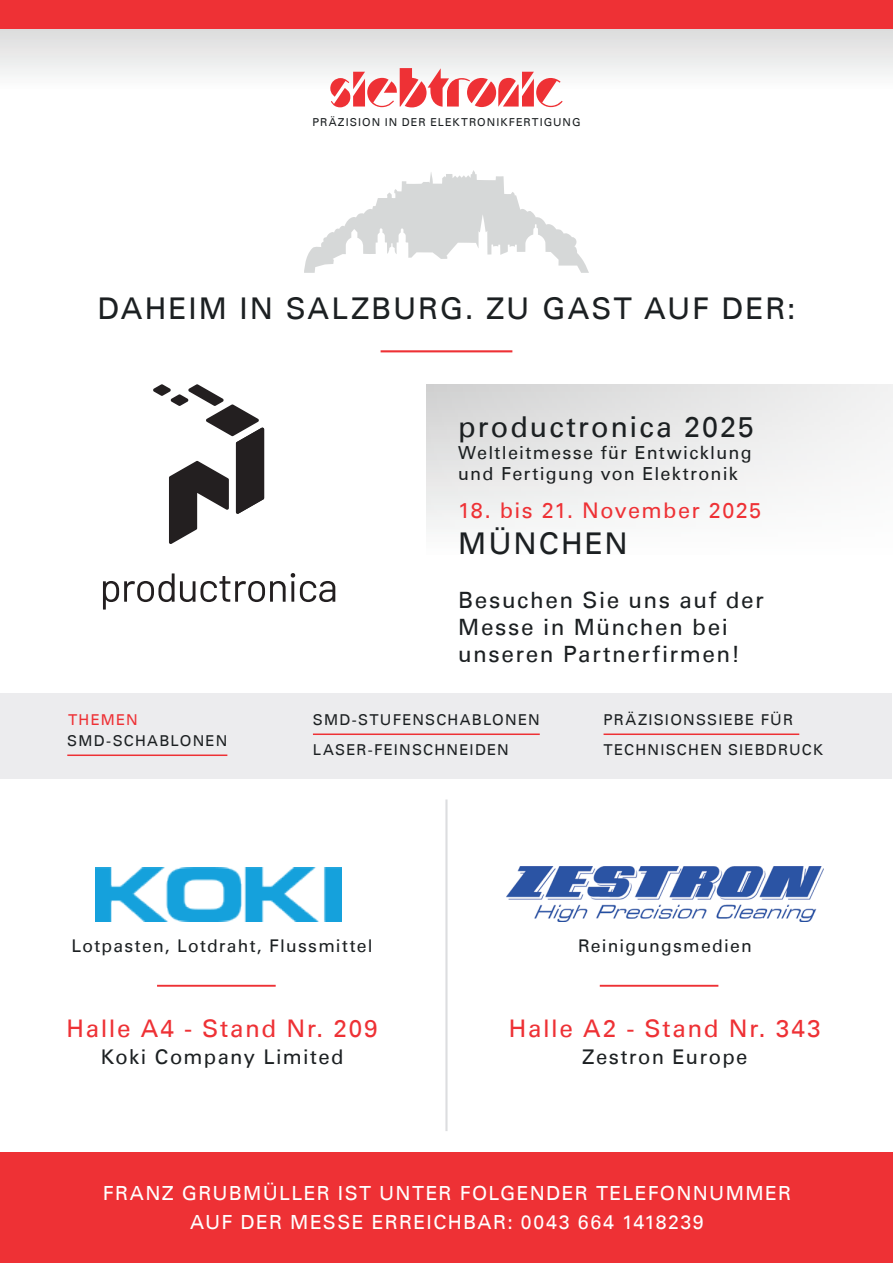
<style>
.page{position:relative;width:893px;height:1263px;background:#fff}
.page>*{position:absolute;margin:0;border:0;box-sizing:border-box;transform-origin:0 0}
.t1{font:30px "Univers LT";letter-spacing:.065em;color:#1c2022}
.t2{font:28.8px "Univers LT";letter-spacing:.065em;color:#1c2022}
.t3{font:24.3px "Univers LT";letter-spacing:.065em;color:#ee3135}
.t4{font:22.5px/27px "Univers LT";letter-spacing:.07em;color:#1c2022}
.t5{font:21.6px "Univers LT";letter-spacing:.065em;color:#ee3135}
.t6{font:20.25px "Univers LT";letter-spacing:.065em;color:#1c2022}
.t7{font:19.5px/28.5px "Univers LT";letter-spacing:.07em;color:#fff;text-align:center}
.t8{font:18px/21.6px "Univers LT";letter-spacing:.07em;color:#1c2022}
.t9{font:17.55px "Univers LT";letter-spacing:.07em;color:#1c2022}
.t10{font:15px/30px "Univers LT";letter-spacing:.08em;color:#1c2022}
.t11{font:15px "Univers LT";letter-spacing:.08em;color:#ee3135}
.t12{font:10.95px "Univers LT";letter-spacing:.09em;color:#1c2022}
</style>
<div class="page">
<div style="left:426px;top:384px;width:467px;height:277px;background:linear-gradient(to bottom,#e3e4e4,#fff)"></div>
<svg style="left:0;top:0;width:893px;height:108px"></svg>
<div style="left:1px;top:0;width:892px;height:29px;background:#ee3135"></div>
<svg style="left:330px;top:68px;width:233px;height:39px"></svg>
<svg style="left:304px;top:170px;width:285px;height:103px"></svg>
<hr style="left:381px;top:350px;width:131px;height:2px;background:#ee3135">
<div style="left:1px;top:1152px;width:892px;height:111px;background:#ee3135"></div>
<div style="left:0;top:693px;width:892px;height:85px;background:#ececee"></div>
<hr style="left:67px;top:754px;width:160px;height:2px;background:#ee3135">
<hr style="left:313px;top:733px;width:227px;height:2px;background:#ee3135">
<hr style="left:604px;top:733px;width:195px;height:2px;background:#ee3135">
<hr style="left:445px;top:799px;width:3px;height:332px;background:#dcdddf">
<img style="left:95px;top:867px;width:246px;height:54px">
<img style="left:507px;top:867px;width:316px;height:54px">
<hr style="left:157px;top:985px;width:119px;height:2px;background:#ee3135">
<hr style="left:600px;top:985px;width:118px;height:2px;background:#ee3135">
<svg style="left:103px;top:573px;width:232px;height:36px"></svg>
<svg style="left:153px;top:384px;width:111px;height:160px"></svg>
<p class="t12" style="left:312px;top:116px;width:270px">PRÄZISION IN DER ELEKTRONIKFERTIGUNG</p>
<h1 class="t1" style="left:98px;top:291px;width:699px">DAHEIM IN SALZBURG. ZU GAST AUF DER:</h1>
<h2 class="t2" style="left:458px;top:410px;width:297px">productronica 2025</h2>
<p class="t8" style="left:458px;top:441px;width:295px">Weltleitmesse für Entwicklung und Fertigung von Elektronik</p>
<h3 class="t5" style="left:458px;top:497px;width:305px">18. bis 21. November 2025</h3>
<h1 class="t1" style="left:458px;top:525px;width:171px">MÜNCHEN</h1>
<h3 class="t4" style="left:458px;top:586px;width:307px">Besuchen Sie uns auf der<br>Messe in München bei unseren Partnerfirmen!</h3>
<p class="t11" style="left:68px;top:711px;width:71px">THEMEN</p>
<p class="t10" style="left:313px;top:705px;width:228px">SMD-STUFENSCHABLONEN<br>LASER-FEINSCHNEIDEN</p>
<p class="t10" style="left:604px;top:705px;width:221px">PRÄZISIONSSIEBE FÜR<br>TECHNISCHEN SIEBDRUCK</p>
<p class="t10" style="left:67px;top:726px;width:162px">SMD-SCHABLONEN</p>
<p class="t9" style="left:72px;top:935px;width:303px">Lotpasten, Lotdraht, Flussmittel</p>
<h3 class="t3" style="left:67px;top:1014px;width:313px">Halle A4 - Stand Nr. 209</h3>
<h3 class="t6" style="left:101px;top:1045px;width:244px">Koki Company Limited</h3>
<p class="t9" style="left:578px;top:935px;width:175px">Reinigungsmedien</p>
<h3 class="t3" style="left:509px;top:1014px;width:313px">Halle A2 - Stand Nr. 343</h3>
<h3 class="t6" style="left:582px;top:1045px;width:167px">Zestron Europe</h3>
<h3 class="t7" style="left:103px;top:1179px;width:690px">FRANZ GRUBMÜLLER IST UNTER FOLGENDER TELEFONNUMMER<br>AUF DER MESSE ERREICHBAR: 0043 664 1418239</h3>
</div>
